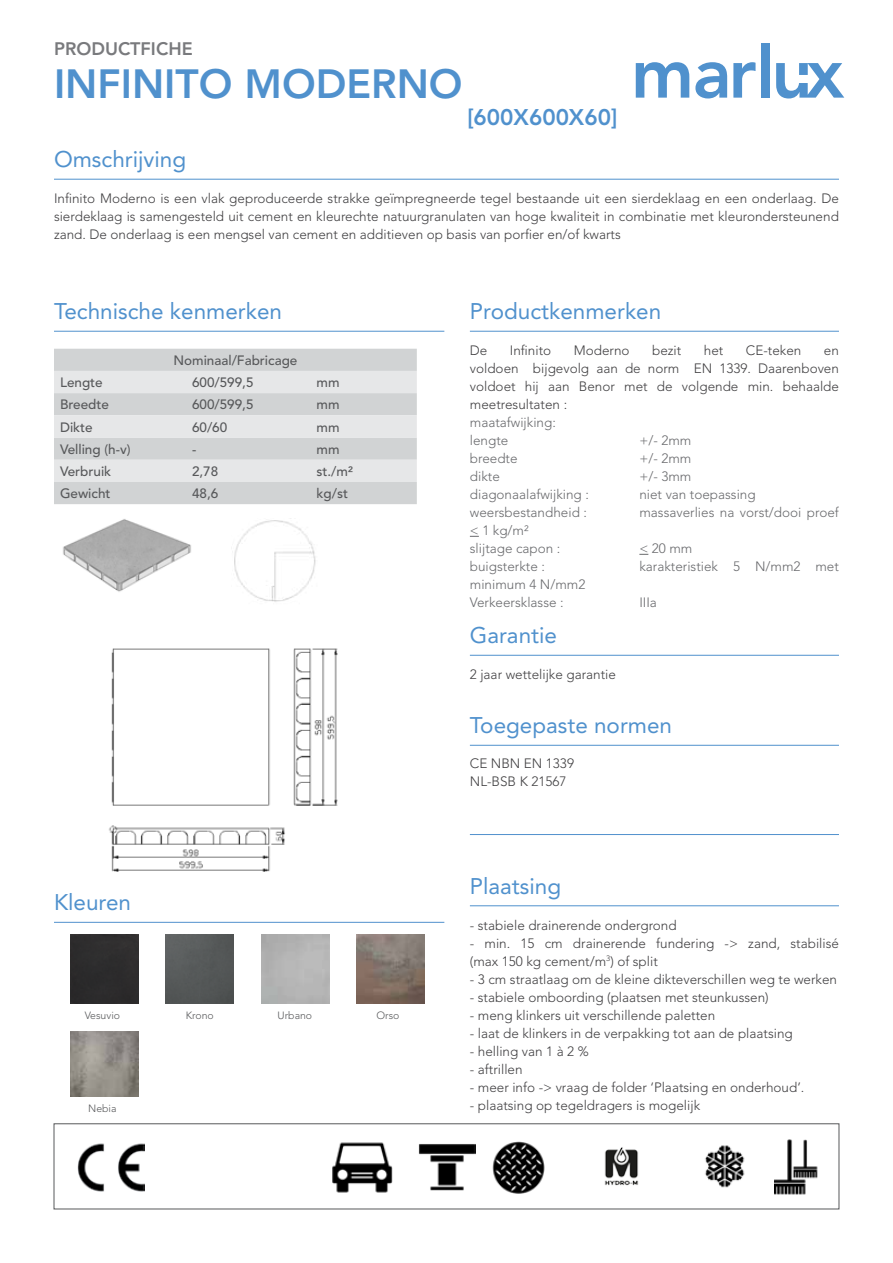
<style>
.page{position:relative;width:893px;height:1263px;background:#fff}
.page>*{position:absolute;margin:0;border:0;box-sizing:border-box;transform-origin:0 0}
.t1{font:800 40.5px "Avenir LT Std";color:#5091cd}
.t2{font:22.5px "Avenir LT Std";color:#5091cd}
.t3{font:800 22.5px "Avenir LT Std";color:#5091cd}
.t4{font:800 18px "Avenir LT Std";color:#797a7d}
.t5{font:300 13.5px/18px "Avenir LT Std";color:#414042;text-align:justify}
.t6{font:300 13.5px/18px "Avenir LT Std";color:#696a6d}
.t7{font:500 13.5px "Avenir LT Std";color:#58595b}
.t8{font:300 10.5px "Avenir LT Std";color:#58595b}
.s1{color:#d1d3d4}
</style>
<div class="page">
<svg style="left:636px;top:62px;width:53px;height:36px"></svg>
<svg style="left:695px;top:62px;width:32px;height:36px"></svg>
<svg style="left:733px;top:62px;width:22px;height:36px"></svg>
<div style="left:762px;top:43px;width:8px;height:55px;background:#5091cd"></div>
<svg style="left:776px;top:63px;width:68px;height:35px"></svg>
<hr style="left:54px;top:179px;width:785px;height:1px;background:#5091cd">
<hr style="left:54px;top:331px;width:390px;height:1px;background:#5091cd">
<hr style="left:470px;top:331px;width:369px;height:1px;background:#5091cd">
<hr style="left:470px;top:655px;width:369px;height:1px;background:#5091cd">
<hr style="left:470px;top:745px;width:369px;height:1px;background:#5091cd">
<hr style="left:470px;top:834px;width:369px;height:1px;background:#5091cd">
<hr style="left:470px;top:905px;width:369px;height:1px;background:#5091cd">
<div style="left:54px;top:349px;width:363px;height:155px;background:#d1d3d4"></div>
<svg style="left:54px;top:371px;width:363px;height:111px;background:#dddfe0"></svg>
<img style="left:109px;top:648px;width:229px;height:224px">
<img style="left:234px;top:518px;width:82px;height:84px">
<img style="left:63px;top:519px;width:128px;height:73px">
<hr style="left:54px;top:922px;width:390px;height:1px;background:#5091cd">
<div style="left:54px;top:1123px;width:785px;height:86px;border:1px solid #58595b"></div>
<img style="left:78px;top:1143px;width:67px;height:48px">
<img style="left:604px;top:1147px;width:35px;height:39px">
<img style="left:775px;top:1139px;width:43px;height:56px">
<img style="left:705px;top:1145px;width:40px;height:43px">
<img style="left:332px;top:1142px;width:61px;height:51px">
<img style="left:418px;top:1144px;width:57px;height:46px">
<img style="left:492px;top:1141px;width:53px;height:53px">
<div style="left:70px;top:934px;width:69px;height:69px;background:#2c2c2c"></div>
<img style="left:70px;top:1031px;width:69px;height:65px">
<img style="left:356px;top:934px;width:69px;height:69px">
<img style="left:165px;top:934px;width:69px;height:69px">
<h3 class="t4" style="left:54px;top:38px;width:140px">PRODUCTFICHE</h3>
<h1 class="t1" style="left:54px;top:60px;width:410px">INFINITO MODERNO</h1>
<h2 class="t3" style="left:467px;top:104px;width:151px">[600X600X60]</h2>
<h2 class="t2" style="left:54px;top:146px;width:134px">Omschrijving</h2>
<p class="t5" style="left:54px;top:189px;width:786px">Infinito Moderno is een vlak geproduceerde strakke geïmpregneerde tegel bestaande uit een sierdeklaag en een onderlaag. De sierdeklaag is samengesteld uit cement en kleurechte natuurgranulaten van hoge kwaliteit in combinatie met kleurondersteunend zand. De onderlaag is een mengsel van cement en additieven op basis van porfier en/of kwarts</p>
<h2 class="t2" style="left:54px;top:298px;width:230px">Technische kenmerken</h2>
<h2 class="t2" style="left:470px;top:298px;width:193px">Productkenmerken</h2>
<p class="t5" style="left:470px;top:341px;width:19px">De</p>
<p class="t5" style="left:510px;top:341px;width:43px">Infinito</p>
<p class="t5" style="left:574px;top:341px;width:57px">Moderno</p>
<p class="t5" style="left:652px;top:341px;width:31px">bezit</p>
<p class="t5" style="left:704px;top:341px;width:21px">het</p>
<p class="t5" style="left:746px;top:341px;width:57px">CE-teken</p>
<p class="t5" style="left:470px;top:341px;width:371px;text-indent:354px">en voldoen bijgevolg aan de norm EN 1339. Daarenboven voldoet hij aan Benor met de volgende min. behaalde meetresultaten :</p>
<p class="t6" style="left:470px;top:413px;width:87px">maatafwijking: lengte</p>
<p class="t7" style="left:173px;top:352px;width:126px">Nominaal/Fabricage</p>
<p class="t7" style="left:60px;top:375px;width:44px">Lengte</p>
<p class="t7" style="left:192px;top:375px;width:63px">600/599,5</p>
<p class="t7" style="left:317px;top:375px;width:25px">mm</p>
<p class="t7" style="left:60px;top:397px;width:51px">Breedte</p>
<p class="t7" style="left:192px;top:397px;width:63px">600/599,5</p>
<p class="t7" style="left:317px;top:397px;width:25px">mm</p>
<p class="t7" style="left:60px;top:419px;width:34px">Dikte</p>
<p class="t7" style="left:192px;top:419px;width:37px">60/60</p>
<p class="t7" style="left:317px;top:419px;width:25px">mm</p>
<p class="t7" style="left:60px;top:441px;width:72px">Velling (h-v)</p>
<p class="t7" style="left:192px;top:441px;width:6px">-</p>
<p class="t7" style="left:317px;top:441px;width:25px">mm</p>
<p class="t7" style="left:60px;top:463px;width:53px">Verbruik</p>
<p class="t7" style="left:192px;top:463px;width:28px">2,78</p>
<p class="t7" style="left:317px;top:463px;width:38px">st./m²</p>
<p class="t7" style="left:60px;top:486px;width:52px">Gewicht</p>
<p class="t7" style="left:192px;top:486px;width:28px">48,6</p>
<p class="t7" style="left:317px;top:486px;width:37px">kg/st<span class="s1">.</span></p>
<p class="t6" style="left:639px;top:431px;width:54px">+/- 2mm</p>
<p class="t6" style="left:470px;top:449px;width:49px">breedte</p>
<p class="t6" style="left:639px;top:449px;width:54px">+/- 2mm</p>
<p class="t6" style="left:470px;top:467px;width:31px">dikte</p>
<p class="t6" style="left:639px;top:467px;width:54px">+/- 3mm</p>
<p class="t6" style="left:470px;top:485px;width:121px">diagonaalafwijking :</p>
<p class="t6" style="left:639px;top:485px;width:118px">niet van toepassing</p>
<p class="t6" style="left:470px;top:503px;width:119px">weersbestandheid :</p>
<p class="t6" style="left:639px;top:503px;width:201px">massaverlies na vorst/dooi proef</p>
<p class="t6" style="left:470px;top:521px;width:92px">&lt; 1 kg/m² slijtage capon :</p>
<p class="t6" style="left:639px;top:539px;width:55px">&lt; 20 mm</p>
<p class="t6" style="left:470px;top:557px;width:77px">buigsterkte :</p>
<p class="t6" style="left:639px;top:557px;width:201px">karakteristiek 5 N/mm2 met</p>
<p class="t6" style="left:470px;top:575px;width:117px">minimum 4 N/mm2<br>Verkeersklasse :</p>
<p class="t6" style="left:639px;top:593px;width:19px">IIIa</p>
<h2 class="t2" style="left:54px;top:889px;width:79px">Kleuren</h2>
<p class="t8" style="left:85px;top:1009px;width:37px">Vesuvio</p>
<p class="t8" style="left:88px;top:1102px;width:30px">Nebia</p>
<p class="t8" style="left:186px;top:1009px;width:30px">Krono</p>
<p class="t8" style="left:278px;top:1009px;width:36px">Urbano</p>
<p class="t8" style="left:377px;top:1009px;width:24px">Orso</p>
<h2 class="t2" style="left:470px;top:622px;width:89px">Garantie</h2>
<p class="t5" style="left:470px;top:665px;width:148px">2 jaar wettelijke garantie</p>
<h2 class="t2" style="left:470px;top:712px;width:204px">Toegepaste normen</h2>
<p class="t5" style="left:470px;top:755px;width:106px">CE NBN EN 1339<br>NL-BSB K 21567</p>
<h2 class="t2" style="left:470px;top:873px;width:93px">Plaatsing</h2>
<p class="t5" style="left:470px;top:916px;width:208px">- stabiele drainerende ondergrond</p>
<p class="t5" style="left:470px;top:934px;width:371px">- min. 15 cm drainerende fundering -&gt; zand, stabilisé (max 150 kg cement/m<sup>3</sup>) of split</p>
<p class="t5" style="left:470px;top:970px;width:369px">- 3 cm straatlaag om de kleine dikteverschillen weg te werken</p>
<p class="t5" style="left:470px;top:988px;width:300px">- stabiele omboording (plaatsen met steunkussen)</p>
<p class="t5" style="left:470px;top:1006px;width:247px">- meng klinkers uit verschillende paletten</p>
<p class="t5" style="left:470px;top:1024px;width:324px">- laat de klinkers in de verpakking tot aan de plaatsing</p>
<p class="t5" style="left:470px;top:1042px;width:120px">- helling van 1 à 2 %</p>
<p class="t5" style="left:470px;top:1060px;width:54px">- aftrillen</p>
<p class="t5" style="left:470px;top:1078px;width:336px">- meer info -&gt; vraag de folder ‘Plaatsing en onderhoud’.</p>
<p class="t5" style="left:470px;top:1096px;width:232px">- plaatsing op tegeldragers is mogelijk</p>
</div>
